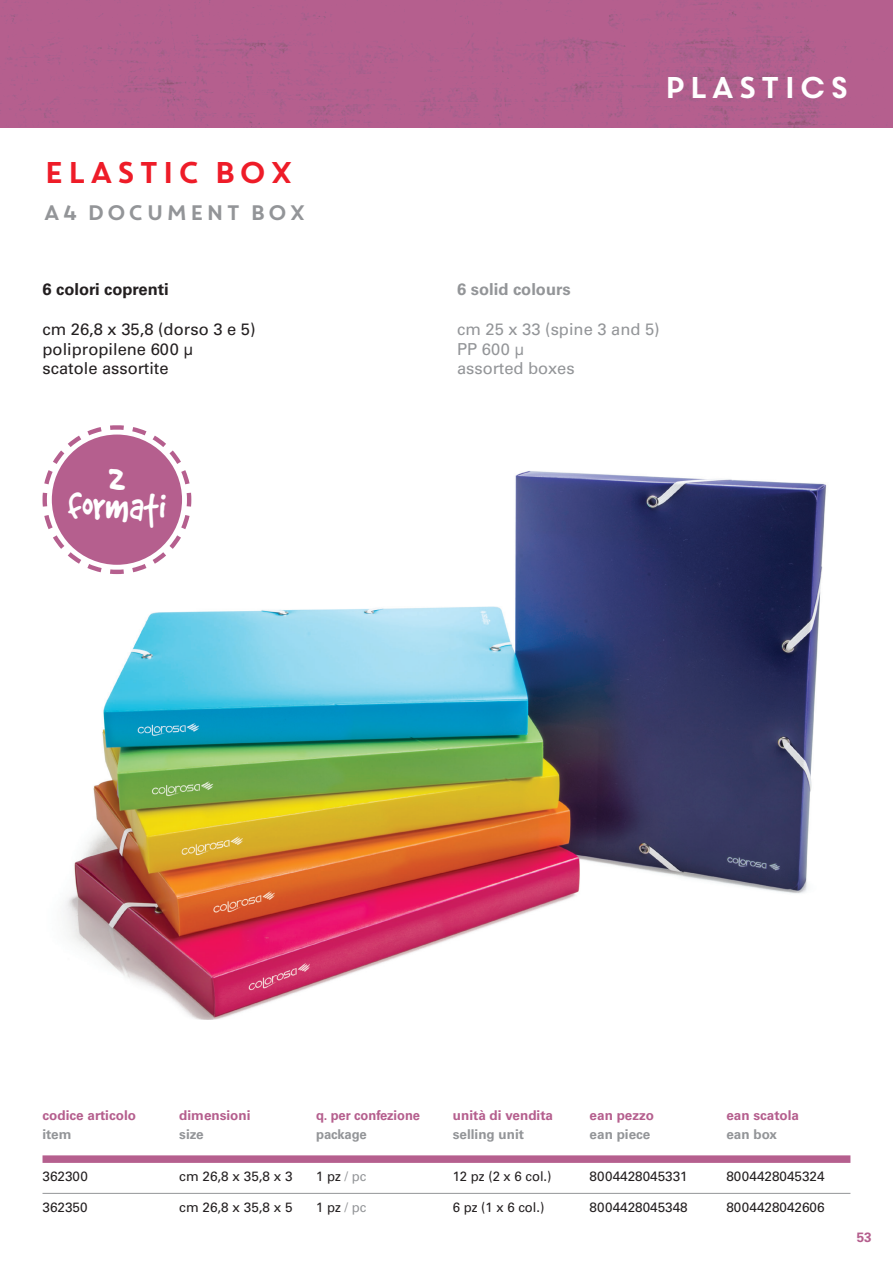
<style>
.page{position:relative;width:893px;height:1263px;background:#fff}
.page>*{position:absolute;margin:0;border:0;box-sizing:border-box;transform-origin:0 0}
.t1{font:45px "Good Dog Plain";letter-spacing:-.005em;color:#fff;scale:.88 1}
.t2{font:30px "Core Circus";color:#ee1c28}
.t3{font:30px "Core Circus";color:#fff}
.t4{font:21px "Core Circus";color:#939598}
.t5{font:16.5px "Univers";color:#231f20}
.t6{font:16.5px "Univers";color:#939598}
.t7{font:700 16.5px "Univers";color:#231f20}
.t8{font:700 16.5px "Univers";color:#939598}
.t9{font:13.5px "Univers";color:#231f20}
.t10{font:700 13.5px "Univers";color:#b55f8e}
.t11{font:700 13.5px "Univers";color:#939598}
.t12{font:700 13.5px "Univers";color:#b55f8e;scale:.96 1}
.s1{color:#939598}
</style>
<div class="page">
<img style="left:0;top:0;width:893px;height:128px">
<div style="left:43px;top:1155px;width:807px;height:8px;background:#b55f8e"></div>
<hr style="left:43px;top:1193px;width:807px;height:1px;background:#939598">
<img style="left:42px;top:466px;width:785px;height:553px">
<div style="left:52px;top:434px;width:130px;height:131px;background:#b55f8e;border-radius:50%"></div>
<svg style="left:132px;top:564px;width:14px;height:8px"></svg>
<svg style="left:181px;top:515px;width:9px;height:14px"></svg>
<svg style="left:181px;top:470px;width:9px;height:14px"></svg>
<svg style="left:153px;top:436px;width:28px;height:28px"></svg>
<svg style="left:132px;top:427px;width:14px;height:8px"></svg>
<svg style="left:44px;top:470px;width:9px;height:14px"></svg>
<svg style="left:53px;top:436px;width:28px;height:28px"></svg>
<svg style="left:87px;top:427px;width:15px;height:8px"></svg>
<svg style="left:87px;top:564px;width:15px;height:8px"></svg>
<svg style="left:53px;top:535px;width:28px;height:29px"></svg>
<svg style="left:44px;top:515px;width:9px;height:14px"></svg>
<svg style="left:110px;top:569px;width:14px;height:5px"></svg>
<svg style="left:187px;top:493px;width:4px;height:14px"></svg>
<svg style="left:43px;top:493px;width:4px;height:14px"></svg>
<svg style="left:110px;top:425px;width:14px;height:5px"></svg>
<svg style="left:153px;top:535px;width:28px;height:29px"></svg>
<p class="t2" style="left:43px;top:152px;width:254px">ELASTIC BOX</p>
<p class="t4" style="left:43px;top:198px;width:266px">A4 DOCUMENT BOX</p>
<p class="t7" style="left:43px;top:280px;width:128px">6 colori coprenti</p>
<p class="t5" style="left:43px;top:319px;width:215px">cm 26,8 x 35,8 (dorso 3 e 5)</p>
<p class="t5" style="left:43px;top:339px;width:153px">polipropilene 600 µ</p>
<p class="t5" style="left:43px;top:359px;width:128px">scatole assortite</p>
<p class="t1" style="left:109px;top:462px;width:20px">2</p>
<p class="t1" style="left:68px;top:492px;width:113px">formati</p>
<p class="t3" style="left:663px;top:67px;width:189px">PLASTics</p>
<p class="t8" style="left:457px;top:280px;width:115px">6 solid colours</p>
<p class="t6" style="left:457px;top:319px;width:204px">cm 25 x 33 (spine 3 and 5)</p>
<p class="t6" style="left:457px;top:339px;width:69px">PP 600 µ</p>
<p class="t6" style="left:457px;top:359px;width:119px">assorted boxes</p>
<p class="t10" style="left:43px;top:1108px;width:95px">codice articolo</p>
<p class="t10" style="left:179px;top:1108px;width:73px">dimensioni</p>
<p class="t12" style="left:316px;top:1108px;width:110px">q. per confezione</p>
<p class="t10" style="left:453px;top:1108px;width:102px">unità di vendita</p>
<p class="t10" style="left:590px;top:1108px;width:66px">ean pezzo</p>
<p class="t10" style="left:726px;top:1108px;width:74px">ean scatola</p>
<p class="t11" style="left:43px;top:1126px;width:30px">item</p>
<p class="t11" style="left:179px;top:1126px;width:26px">size</p>
<p class="t11" style="left:316px;top:1126px;width:52px">package</p>
<p class="t11" style="left:453px;top:1126px;width:73px">selling unit</p>
<p class="t11" style="left:590px;top:1126px;width:62px">ean piece</p>
<p class="t11" style="left:726px;top:1126px;width:52px">ean box</p>
<p class="t9" style="left:43px;top:1168px;width:47px">362300</p>
<p class="t9" style="left:179px;top:1168px;width:115px">cm 26,8 x 35,8 x 3</p>
<p class="t9" style="left:316px;top:1168px;width:52px">1 pz <span class="s1">/ pc</span></p>
<p class="t9" style="left:453px;top:1168px;width:100px">12 pz (2 x 6 col.)</p>
<p class="t9" style="left:590px;top:1168px;width:100px">8004428045331</p>
<p class="t9" style="left:726px;top:1168px;width:100px">8004428045324</p>
<p class="t9" style="left:43px;top:1199px;width:47px">362350</p>
<p class="t9" style="left:179px;top:1199px;width:115px">cm 26,8 x 35,8 x 5</p>
<p class="t9" style="left:316px;top:1199px;width:52px">1 pz <span class="s1">/ pc</span></p>
<p class="t9" style="left:453px;top:1199px;width:93px">6 pz (1 x 6 col.)</p>
<p class="t9" style="left:590px;top:1199px;width:100px">8004428045348</p>
<p class="t9" style="left:726px;top:1199px;width:100px">8004428042606</p>
<p class="t10" style="left:857px;top:1229px;width:17px">53</p>
</div>
